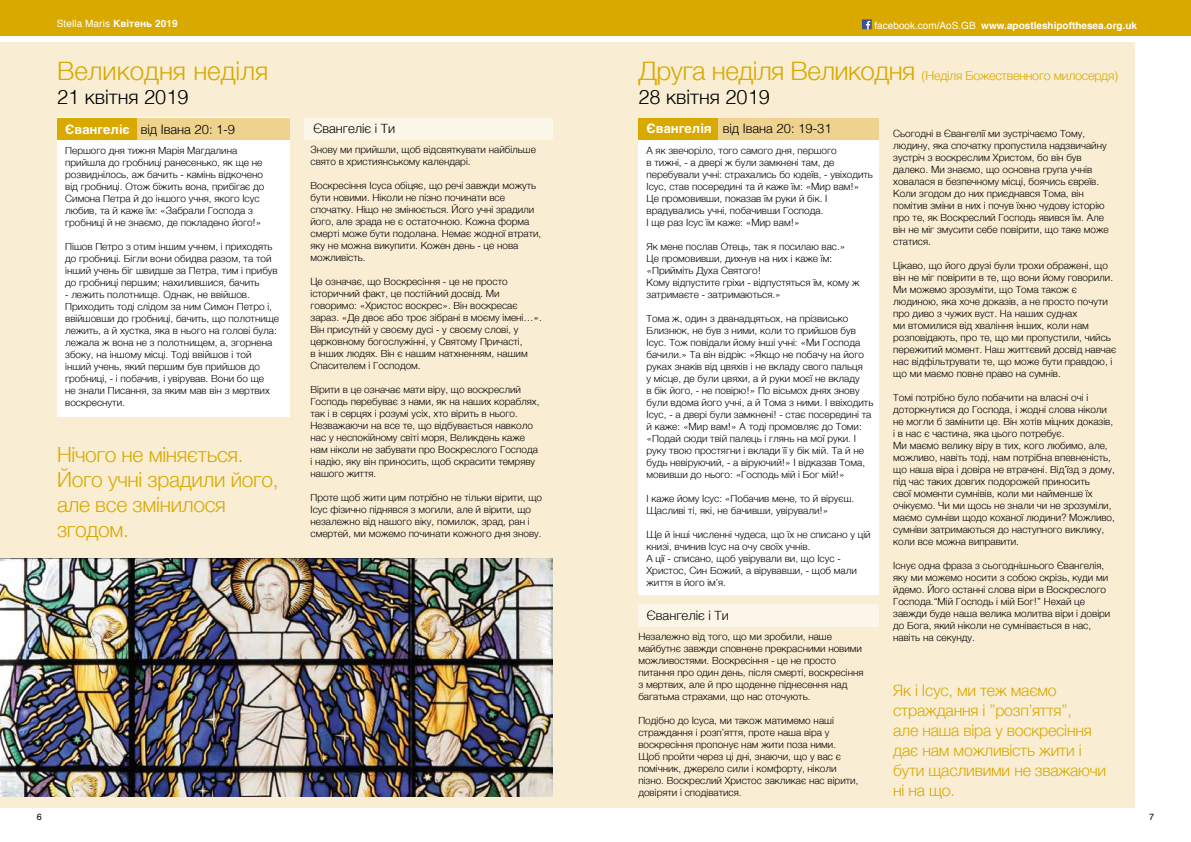
<style>
.page{position:relative;width:1191px;height:842px;background:#fff}
.page>*{position:absolute;margin:0;border:0;box-sizing:border-box;transform-origin:0 0}
.t1{font:300 26px "Helvetica";color:#d9a900}
.t2{font:300 21px/25.2px "Helvetica";letter-spacing:-.015em;color:#d9a900}
.t3{font:300 20px "Helvetica";color:#000}
.t4{font:300 16px/20px "Helvetica";letter-spacing:-.015em;color:#d9a900}
.t5{font:300 13px "Helvetica";color:#000}
.t6{font:300 12.5px "Helvetica";letter-spacing:-.02em;color:#d9a900}
.t7{font:300 10px/12px "Helvetica";color:#000}
.t8{font:700 10px "Helvetica";color:#fff}
.t9{font:10px "Helvetica";letter-spacing:.01em;color:#fff}
.t10{font:9px "Helvetica";color:#000}
.s1{font-weight:700}
.s2{font-weight:400}
.s3{font-size:26px}
.s4{font-weight:700;color:#fff}
</style>
<div class="page">
<div style="left:0;top:0;width:1191px;height:35px;background:#d9a900"></div>
<div style="left:862px;top:19px;width:9px;height:10px;background:#3e5293"></div>
<svg style="left:866px;top:21px;width:4px;height:8px"></svg>
<div style="left:0;top:43px;width:1134px;height:765px;background:#f9edd3"></div>
<div style="left:57px;top:118px;width:232px;height:299px;background:#fff"></div>
<div style="left:638px;top:118px;width:241px;height:476px;background:#fff"></div>
<img style="left:0;top:558px;width:553px;height:239px">
<div style="left:57px;top:118px;width:232px;height:22px;background:#eed28e"></div>
<div style="left:57px;top:118px;width:79px;height:22px;background:#d9a900"></div>
<div style="left:638px;top:118px;width:241px;height:22px;background:#eed28e"></div>
<div style="left:638px;top:118px;width:79px;height:22px;background:#d9a900"></div>
<div style="left:638px;top:604px;width:241px;height:22px;background:#fcf6e9"></div>
<div style="left:305px;top:118px;width:248px;height:22px;background:#fcf6e9"></div>
<p class="t9" style="left:57px;top:16px;width:122px">Stella Maris <span class="s1">Квітень 2019</span></p>
<p class="t8" style="left:874px;top:17px;width:264px"><span class="s2">facebook.com/AoS.GB</span> www.apostleshipofthesea.org.uk</p>
<h1 class="t1" style="left:57px;top:49px;width:213px">Великодня неділя</h1>
<h3 class="t3" style="left:57px;top:80px;width:133px">21 квітня 2019</h3>
<p class="t6" style="left:638px;top:65px;width:481px"><span class="s3">Друга неділя Великодня</span> (Неділя Божественного милосердя)</p>
<h3 class="t3" style="left:638px;top:80px;width:133px">28 квітня 2019</h3>
<h3 class="t5" style="left:65px;top:118px;width:171px"><span class="s4">Євангеліє</span> від Івана 20: 1-9</h3>
<p class="t7" style="left:65px;top:144px;width:201px">Першого дня тижня Марія Магдалина прийшла до гробниці ранесенько, як ще не розвиднілось, аж бачить - камінь відкочено від гробниці. Отож біжить вона, прибігає до Симона Петра й до іншого учня, якого Ісус любив, та й каже їм: «Забрали Господа з гробниці й не знаємо, де покладено його!»</p>
<p class="t7" style="left:65px;top:240px;width:214px">Пішов Петро з отим іншим учнем, і приходять до гробниці. Бігли вони обидва разом, та той інший учень біг швидше за Петра, тим і прибув до гробниці першим; нахилившися, бачить</p>
<p class="t7" style="left:65px;top:288px;width:215px">- лежить полотнище. Однак, не ввійшов.<br>Приходить тоді слідом за ним Симон Петро і, ввійшовши до гробниці, бачить, що полотнище лежить, а й хустка, яка в нього на голові була: лежала ж вона не з полотнищем, а, згорнена збоку, на іншому місці. Тоді ввійшов і той інший учень, який першим був прийшов до гробниці, - і побачив, і увірував. Вони бо ще<br>не знали Писання, за яким мав він з мертвих воскреснути.</p>
<h2 class="t2" style="left:57px;top:440px;width:223px">Нічого не міняється.<br>Його учні зрадили його, але все змінилося згодом.</h2>
<h3 class="t5" style="left:313px;top:117px;width:83px">Євангеліє і Ти</h3>
<p class="t7" style="left:310px;top:143px;width:227px">Знову ми прийшли, щоб відсвяткувати найбільше свято в християнському календарі.</p>
<p class="t7" style="left:310px;top:179px;width:232px">Воскресіння Ісуса обіцяє, що речі завжди можуть бути новими. Ніколи не пізно починати все спочатку. Ніщо не змінюється. Його учні зрадили його, але зрада не є остаточною. Кожна форма смерті може бути подолана. Немає жодної втрати, яку не можна викупити. Кожен день - це нова можливість.</p>
<p class="t7" style="left:310px;top:275px;width:233px">Це означає, що Воскресіння - це не просто історичний факт, це постійний досвід. Ми говоримо: «Христос воскрес». Він воскресає зараз. «Де двоє або троє зібрані в моєму імені…».<br>Він присутній у своєму дусі - у своєму слові, у церковному богослужінні, у Святому Причасті,<br>в інших людях. Він є нашим натхненням, нашим Спасителем і Господом.</p>
<p class="t7" style="left:310px;top:383px;width:230px">Вірити в це означає мати віру, що воскреслий Господь перебуває з нами, як на наших кораблях, так і в серцях і розумі усіх, хто вірить в нього.<br>Незважаючи на все те, що відбувається навколо нас у неспокійному світі моря, Великдень каже нам ніколи не забувати про Воскреслого Господа і надію, яку він приносить, щоб скрасити темряву нашого життя.</p>
<p class="t7" style="left:310px;top:491px;width:233px">Проте щоб жити цим потрібно не тільки вірити, що Ісус фізично піднявся з могили, але й вірити, що незалежно від нашого віку, помилок, зрад, ран і смертей, ми можемо починати кожного дня знову.</p>
<h3 class="t5" style="left:646px;top:117px;width:186px"><span class="s4">Євангелія</span> від Івана 20: 19-31</h3>
<p class="t7" style="left:646px;top:143px;width:228px">А як звечоріло, того самого дня, першого<br>в тижні, - а двері ж були замкнені там, де перебували учні: страхались бо юдеїв, - увіходить Ісус, став посередині та й каже їм: «Мир вам!» Це промовивши, показав їм руки й бік. І врадувались учні, побачивши Господа.<br>І ще раз Ісус їм каже: «Мир вам!»</p>
<p class="t7" style="left:646px;top:239px;width:214px">Як мене послав Отець, так я посилаю вас.» Це промовивши, дихнув на них і каже їм: «Прийміть Духа Святого!<br>Кому відпустите гріхи - відпустяться їм, кому ж затримаєте - затримаються.»</p>
<p class="t7" style="left:646px;top:311px;width:228px">Тома ж, один з дванадцятьох, на прізвисько Близнюк, не був з ними, коли то прийшов був Ісус. Тож повідали йому інші учні: «Ми Господа бачили.» Та він відрік: «Якщо не побачу на його руках знаків від цвяхів і не вкладу свого пальця<br>у місце, де були цвяхи, а й руки моєї не вкладу<br>в бік його, - не повірю!» По вісьмох днях знову були вдома його учні, а й Тома з ними. І ввіходить Ісус, - а двері були замкнені! - стає посередині та й каже: «Мир вам!» А тоді промовляє до Томи: «Подай сюди твій палець і глянь на мої руки. І руку твою простягни і вклади її у бік мій. Та й не будь невіруючий, - а віруючий!» І відказав Тома, мовивши до нього: «Господь мій і Бог мій!»</p>
<p class="t7" style="left:646px;top:491px;width:209px">І каже йому Ісус: «Побачив мене, то й віруєш.<br>Щасливі ті, які, не бачивши, увірували!»</p>
<p class="t7" style="left:646px;top:527px;width:226px">Ще й інші численні чудеса, що їх не списано у цій книзі, вчинив Ісус на очу своїх учнів.<br>А ції - списано, щоб увірували ви, що Ісус - Христос, Син Божий, а вірувавши, - щоб мали життя в його ім’я.</p>
<h3 class="t5" style="left:647px;top:604px;width:83px">Євангеліє і Ти</h3>
<p class="t7" style="left:638px;top:630px;width:227px">Незалежно від того, що ми зробили, наше майбутнє завжди сповнене прекрасними новими можливостями. Воскресіння - це не просто питання про один день, після смерті, воскресіння з мертвих, але й про щоденне піднесення над багатьма страхами, що нас оточують.</p>
<p class="t7" style="left:638px;top:714px;width:222px">Подібно до Ісуса, ми також матимемо наші страждання і розп’яття, проте наша віра у воскресіння пропонує нам жити поза ними.<br>Щоб пройти через ці дні, знаючи, що у вас є помічник, джерело сили і комфорту, ніколи пізно. Воскреслий Христос закликає нас вірити, довіряти і сподіватися.</p>
<p class="t7" style="left:893px;top:127px;width:217px">Сьогодні в Євангелії ми зустрічаємо Тому, людину, яка спочатку пропустила надзвичайну зустріч з воскреслим Христом, бо він був далеко. Ми знаємо, що основна група учнів ховалася в безпечному місці, боячись євреїв.<br>Коли згодом до них приєднався Тома, він помітив зміни в них і почув їхню чудову історію про те, як Воскреслий Господь явився їм. Але він не міг змусити себе повірити, що таке може статися.</p>
<p class="t7" style="left:893px;top:259px;width:224px">Цікаво, що його друзі були трохи ображені, що він не міг повірити в те, що вони йому говорили.<br>Ми можемо зрозуміти, що Тома також є людиною, яка хоче доказів, а не просто почути про диво з чужих вуст. На наших суднах<br>ми втомилися від хваління інших, коли нам розповідають, про те, що ми пропустили, чийсь пережитий момент. Наш життєвий досвід навчає нас відфільтрувати те, що може бути правдою, і що ми маємо повне право на сумнів.</p>
<p class="t7" style="left:893px;top:391px;width:223px">Томі потрібно було побачити на власні очі і доторкнутися до Господа, і жодні слова ніколи не могли б замінити це. Він хотів міцних доказів, і в нас є частина, яка цього потребує.<br>Ми маємо велику віру в тих, кого любимо, але, можливо, навіть тоді, нам потрібна впевненість, що наша віра і довіра не втрачені. Від’їзд з дому, під час таких довгих подорожей приносить<br>свої моменти сумнівів, коли ми найменше їх очікуємо. Чи ми щось не знали чи не зрозуміли, маємо сумніви щодо коханої людини? Можливо, сумніви затримаються до наступного виклику, коли все можна виправити.</p>
<p class="t7" style="left:893px;top:559px;width:219px">Існує одна фраза з сьогоднішнього Євангелія, яку ми можемо носити з собою скрізь, куди ми йдемо. Його останні слова віри в Воскреслого Господа.“Мій Господь і мій Бог!” Нехай це завжди буде наша велика молитва віри і довіри до Бога, який ніколи не сумнівається в нас, навіть на секунду.</p>
<h3 class="t4" style="left:893px;top:679px;width:215px">Як і Ісус, ми теж маємо страждання і ”розп’яття”,<br>але наша віра у воскресіння дає нам можливість жити і бути щасливими не зважаючи ні на що.</h3>
<p class="t10" style="left:37px;top:810px;width:7px">6</p>
<p class="t10" style="left:1149px;top:810px;width:7px">7</p>
</div>
